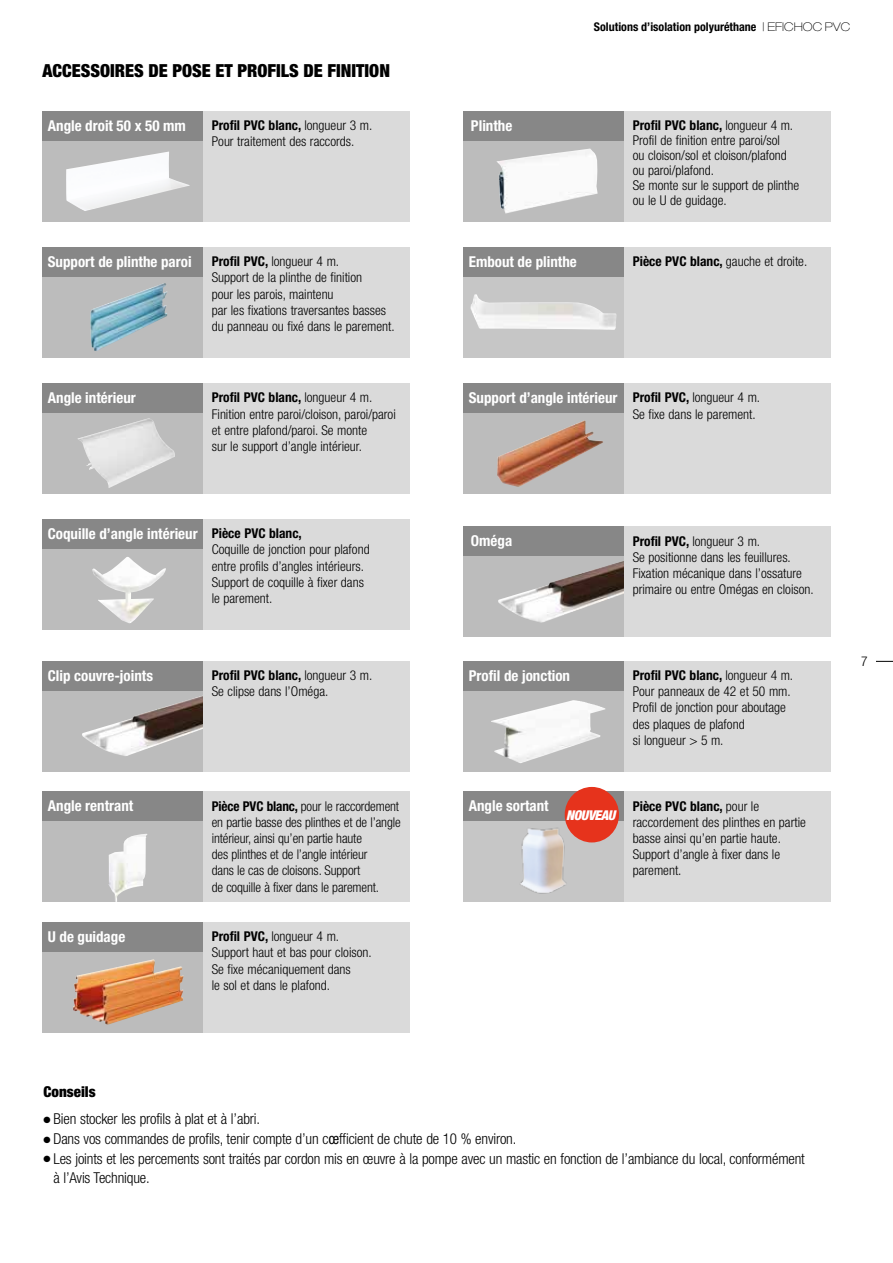
<style>
.page{position:relative;width:893px;height:1263px;background:#fff}
.page>*{position:absolute;margin:0;border:0;box-sizing:border-box;transform-origin:0 0}
.t1{font:900 condensed 18px "Helvetica Neue";color:#000}
.t2{font:300 condensed 15px/19.5px "Helvetica Neue";letter-spacing:-.01em;color:#000}
.t3{font:700 condensed 15px "Helvetica Neue";color:#fff}
.t4{font:900 condensed 15px "Helvetica Neue";color:#000}
.t5{font:300 condensed 13.5px/16.2px "Helvetica Neue";color:#000}
.t6{font:italic 900 condensed 13.5px "Helvetica Neue";letter-spacing:-.03em;color:#fff}
.t7{font:700 condensed 12px "Helvetica Neue";color:#000}
.s1{font-weight:700}
.s2{font-weight:100;font-stretch:expanded}
.s3{font-size:13.5px;color:#000}
.s4{font-weight:300;font-size:13.5px;color:#000}
.s5{font-weight:400}
</style>
<div class="page">
<svg style="left:876px;top:661px;width:17px;height:1px"></svg>
<div style="left:43px;top:111px;width:160px;height:111px;background:#bcbcbc"></div>
<img style="left:66px;top:152px;width:124px;height:59px">
<div style="left:203px;top:111px;width:207px;height:111px;background:#dadada"></div>
<div style="left:43px;top:111px;width:160px;height:30px;background:#878787"></div>
<div style="left:43px;top:661px;width:160px;height:110px;background:#bcbcbc"></div>
<img style="left:82px;top:695px;width:121px;height:61px">
<div style="left:203px;top:661px;width:207px;height:110px;background:#dadada"></div>
<div style="left:43px;top:661px;width:160px;height:29px;background:#878787"></div>
<div style="left:463px;top:661px;width:161px;height:110px;background:#bcbcbc"></div>
<img style="left:491px;top:700px;width:115px;height:63px">
<div style="left:624px;top:661px;width:207px;height:110px;background:#dadada"></div>
<div style="left:463px;top:661px;width:161px;height:29px;background:#878787"></div>
<div style="left:43px;top:791px;width:160px;height:111px;background:#bcbcbc"></div>
<img style="left:109px;top:834px;width:38px;height:68px">
<div style="left:203px;top:791px;width:207px;height:111px;background:#dadada"></div>
<div style="left:43px;top:791px;width:160px;height:30px;background:#878787"></div>
<div style="left:463px;top:526px;width:161px;height:111px;background:#bcbcbc"></div>
<img style="left:498px;top:561px;width:126px;height:62px">
<div style="left:624px;top:526px;width:207px;height:111px;background:#dadada"></div>
<div style="left:463px;top:526px;width:161px;height:30px;background:#878787"></div>
<div style="left:43px;top:519px;width:160px;height:111px;background:#bcbcbc"></div>
<img style="left:92px;top:557px;width:74px;height:67px">
<div style="left:203px;top:519px;width:207px;height:111px;background:#dadada"></div>
<div style="left:43px;top:519px;width:160px;height:30px;background:#878787"></div>
<div style="left:43px;top:922px;width:160px;height:110px;background:#bcbcbc"></div>
<img style="left:73px;top:959px;width:111px;height:66px">
<div style="left:203px;top:922px;width:207px;height:110px;background:#dadada"></div>
<div style="left:43px;top:922px;width:160px;height:30px;background:#878787"></div>
<div style="left:463px;top:247px;width:161px;height:111px;background:#c6c6c6"></div>
<img style="left:470px;top:294px;width:146px;height:36px">
<div style="left:624px;top:247px;width:207px;height:111px;background:#dadada"></div>
<div style="left:463px;top:247px;width:161px;height:30px;background:#878787"></div>
<div style="left:43px;top:247px;width:160px;height:111px;background:#bcbcbc"></div>
<img style="left:90px;top:283px;width:78px;height:68px">
<div style="left:203px;top:247px;width:207px;height:111px;background:#dadada"></div>
<div style="left:43px;top:247px;width:160px;height:30px;background:#878787"></div>
<div style="left:463px;top:111px;width:161px;height:111px;background:#bcbcbc"></div>
<img style="left:496px;top:149px;width:102px;height:65px">
<div style="left:624px;top:111px;width:207px;height:111px;background:#dadada"></div>
<div style="left:463px;top:111px;width:161px;height:30px;background:#878787"></div>
<div style="left:463px;top:791px;width:161px;height:111px;background:#c6c6c6"></div>
<img style="left:520px;top:824px;width:54px;height:70px">
<div style="left:624px;top:791px;width:207px;height:111px;background:#dadada"></div>
<div style="left:463px;top:791px;width:161px;height:30px;background:#878787"></div>
<div style="left:43px;top:383px;width:160px;height:111px;background:#bcbcbc"></div>
<img style="left:77px;top:418px;width:98px;height:70px">
<div style="left:203px;top:383px;width:207px;height:111px;background:#dadada"></div>
<div style="left:43px;top:383px;width:160px;height:30px;background:#878787"></div>
<div style="left:463px;top:383px;width:161px;height:111px;background:#bcbcbc"></div>
<img style="left:497px;top:420px;width:106px;height:67px">
<div style="left:624px;top:383px;width:207px;height:111px;background:#dadada"></div>
<div style="left:463px;top:383px;width:161px;height:30px;background:#878787"></div>
<div style="left:565px;top:787px;width:54px;height:55px;background:#e6331c;border-radius:50%"></div>
<h1 class="t1" style="left:43px;top:59px;width:349px">ACCESSOIRES DE POSE ET PROFILS DE FINITION</h1>
<p class="t3" style="left:48px;top:117px;width:140px">Angle droit 50 x 50 mm</p>
<p class="t5" style="left:212px;top:117px;width:162px"><span class="s1">Profil PVC blanc,</span> longueur 3 m.<br>Pour traitement des raccords.</p>
<p class="t7" style="left:594px;top:20px;width:258px">Solutions d’isolation polyuréthane <span class="s2">| EFICHOC PVC</span></p>
<p class="t3" style="left:471px;top:117px;width:43px">Plinthe</p>
<p class="t5" style="left:633px;top:118px;width:168px;line-height:15px"><span class="s1">Profil PVC blanc,</span> longueur 4 m.<br>Profil de finition entre paroi/sol<br>ou cloison/sol et cloison/plafond ou paroi/plafond.<br>Se monte sur le support de plinthe ou le U de guidage.</p>
<p class="t3" style="left:48px;top:253px;width:145px">Support de plinthe paroi</p>
<p class="t5" style="left:212px;top:253px;width:129px"><span class="s1">Profil PVC,</span> longueur 4 m.</p>
<p class="t3" style="left:469px;top:253px;width:109px">Embout de plinthe</p>
<p class="t5" style="left:633px;top:253px;width:176px"><span class="s1">Pièce PVC blanc,</span> gauche et droite.</p>
<p class="t5" style="left:212px;top:269px;width:184px">Support de la plinthe de finition<br>pour les parois, maintenu<br>par les fixations traversantes basses du panneau ou fixé dans le parement.</p>
<p class="t3" style="left:48px;top:389px;width:90px">Angle intérieur</p>
<p class="t5" style="left:212px;top:389px;width:186px"><span class="s1">Profil PVC blanc,</span> longueur 4 m.<br>Finition entre paroi/cloison, paroi/paroi et entre plafond/paroi. Se monte<br>sur le support d’angle intérieur.</p>
<p class="t3" style="left:469px;top:389px;width:293px">Support d’angle intérieur <span class="s3">Profil PVC,</span> <span class="s4">longueur 4 m.</span></p>
<p class="t5" style="left:633px;top:405px;width:124px">Se fixe dans le parement.</p>
<p class="t3" style="left:48px;top:525px;width:256px">Coquille d’angle intérieur <span class="s3">Pièce PVC blanc,</span></p>
<p class="t5" style="left:212px;top:541px;width:159px">Coquille de jonction pour plafond entre profils d’angles intérieurs.<br>Support de coquille à fixer dans le parement.</p>
<p class="t3" style="left:471px;top:532px;width:43px">Oméga</p>
<p class="t5" style="left:633px;top:533px;width:183px"><span class="s1">Profil PVC,</span> longueur 3 m.<br>Se positionne dans les feuillures.<br>Fixation mécanique dans l’ossature primaire ou entre Omégas en cloison.</p>
<p class="t3" style="left:48px;top:666px;width:107px">Clip couvre-joints</p>
<p class="t5" style="left:212px;top:667px;width:162px"><span class="s1">Profil PVC blanc,</span> longueur 3 m.<br>Se clipse dans l’Oméga.</p>
<p class="t3" style="left:469px;top:666px;width:103px">Profil de jonction</p>
<p class="t5" style="left:633px;top:667px;width:162px"><span class="s1">Profil PVC blanc,</span> longueur 4 m.<br>Pour panneaux de 42 et 50 mm.<br>Profil de jonction pour aboutage des plaques de plafond<br>si longueur &gt; 5 m.</p>
<p class="t3" style="left:48px;top:797px;width:87px">Angle rentrant</p>
<p class="t5" style="left:212px;top:797px;width:190px"><span class="s1">Pièce PVC blanc,</span> pour le raccordement en partie basse des plinthes et de l’angle intérieur, ainsi qu’en partie haute<br>des plinthes et de l’angle intérieur<br>dans le cas de cloisons. Support<br>de coquille à fixer dans le parement.</p>
<p class="t3" style="left:48px;top:928px;width:79px">U de guidage</p>
<p class="t5" style="left:212px;top:928px;width:161px"><span class="s1">Profil PVC,</span> longueur 4 m.<br>Support haut et bas pour cloison.<br>Se fixe mécaniquement dans<br>le sol et dans le plafond.</p>
<p class="t3" style="left:469px;top:797px;width:81px">Angle sortant</p>
<p class="t5" style="left:633px;top:797px;width:175px"><span class="s1">Pièce PVC blanc,</span> pour le raccordement des plinthes en partie basse ainsi qu’en partie haute.<br>Support d’angle à fixer dans le parement.</p>
<p class="t6" style="left:566px;top:806px;width:51px">NOUVEAU</p>
<p class="t5" style="left:861px;top:653px;width:8px">7</p>
<p class="t4" style="left:44px;top:1083px;width:54px">Conseils</p>
<p class="t2" style="left:44px;top:1109px;width:218px">● Bien stocker les profils à plat et à l’abri.</p>
<p class="t2" style="left:44px;top:1129px;width:474px">● Dans vos commandes de profils, tenir compte d’un c<span class="s5">œ</span>fficient de chute de 10 % environ.</p>
<p class="t2" style="left:53px;top:1148px;width:753px;text-indent:-10px">● Les joints et les percements sont traités par cordon mis en œuvre à la pompe avec un mastic en fonction de l’ambiance du local, conformément à l’Avis Technique.</p>
</div>
